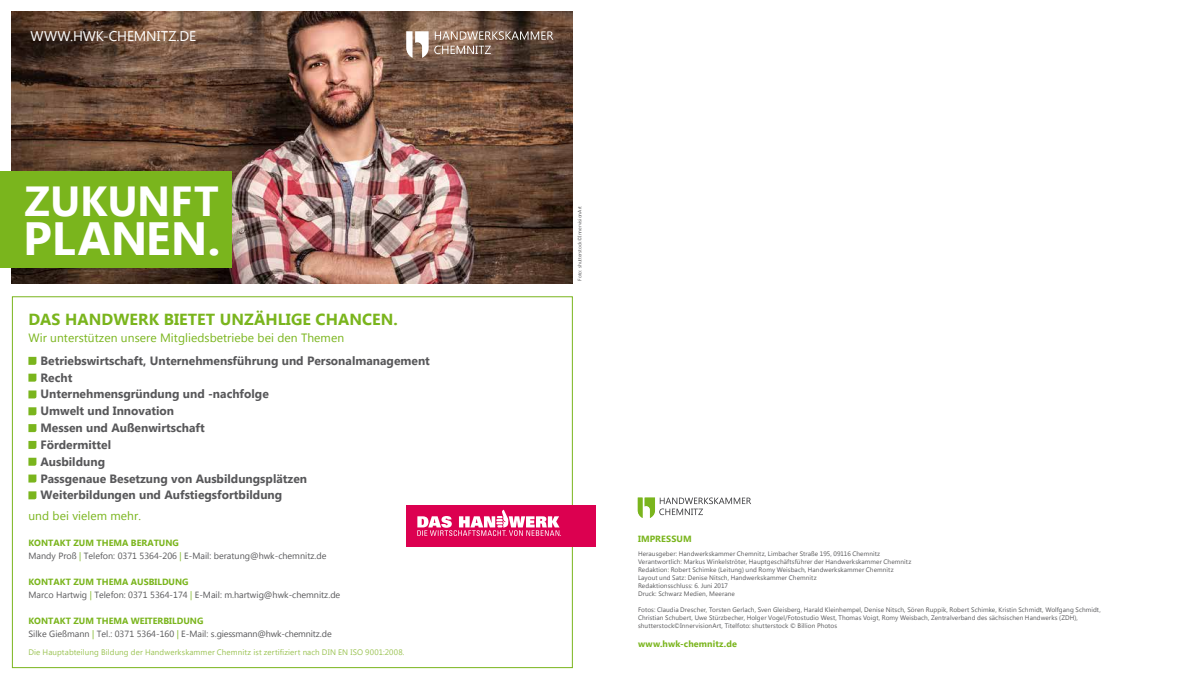
<style>
.page{position:relative;width:1191px;height:681px;background:#fff}
.page>*{position:absolute;margin:0;border:0;box-sizing:border-box;transform-origin:0 0}
.t1{font:700 46.5px "Lao UI";letter-spacing:.005em;color:#fff}
.t2{font:700 42px "Lao UI";letter-spacing:.005em;color:#fff}
.t3{font:700 16px "Lao UI";letter-spacing:.005em;color:#7ab51d}
.t4{font:14px "Lao UI";letter-spacing:-.005em;color:#fff}
.t5{font:700 12px/16.8px "Lao UI";color:#58585a}
.t6{font:12px "Lao UI";letter-spacing:.005em;color:#7ab51d}
.t7{font:9px/13px "Lao UI";color:#58585a}
.t8{font:700 9px "Lao UI";letter-spacing:.015em;color:#7ab51d}
.t9{font:8px "Lao UI";letter-spacing:.015em;color:#9bc353}
.t10{font:6.5px/8px "Lao UI";letter-spacing:.01em;color:#58585a}
.t11{font:5px "Lao UI";color:#58585a}
.s1{font-weight:700;color:#7ab51d}
.s2{color:#7ab51d}
</style>
<div class="page">
<svg style="left:637px;top:497px;width:114px;height:21px"></svg>
<img style="left:12px;top:11px;width:561px;height:272px">
<svg style="left:434px;top:46px;width:57px;height:8px"></svg>
<svg style="left:435px;top:31px;width:118px;height:9px"></svg>
<svg style="left:406px;top:31px;width:22px;height:27px"></svg>
<svg style="left:28px;top:356px;width:8px;height:8px"></svg>
<svg style="left:28px;top:373px;width:8px;height:8px"></svg>
<svg style="left:28px;top:390px;width:8px;height:8px"></svg>
<svg style="left:28px;top:407px;width:8px;height:8px"></svg>
<svg style="left:28px;top:424px;width:8px;height:8px"></svg>
<svg style="left:28px;top:440px;width:8px;height:8px"></svg>
<svg style="left:28px;top:457px;width:8px;height:8px"></svg>
<svg style="left:28px;top:474px;width:8px;height:8px"></svg>
<svg style="left:28px;top:491px;width:8px;height:8px"></svg>
<div style="left:406px;top:505px;width:189px;height:41px;background:#dc0050"></div>
<svg style="left:417px;top:509px;width:143px;height:26px"></svg>
<div style="left:0;top:171px;width:231px;height:96px;background:#7ab51d"></div>
<h3 class="t4" style="left:31px;top:27px;width:167px">WWW.HWK-CHEMNITZ.DE</h3>
<h2 class="t2" style="left:25px;top:172px;width:196px">ZUKUNFT</h2>
<h1 class="t1" style="left:23px;top:207px;width:199px">PLANEN.</h1>
<h3 class="t3" style="left:28px;top:308px;width:371px">DAS HANDWERK BIETET UNZÄHLIGE CHANCEN.</h3>
<h3 class="t6" style="left:28px;top:330px;width:317px">Wir unterstützen unsere Mitgliedsbetriebe bei den Themen</h3>
<p class="t5" style="left:40px;top:351px;width:391px">Betriebswirtschaft, Unternehmensführung und Personalmanagement<br>Recht<br>Unternehmensgründung und -nachfolge<br>Umwelt und Innovation<br>Messen und Außenwirtschaft<br>Fördermittel<br>Ausbildung<br>Passgenaue Besetzung von Ausbildungsplätzen<br>Weiterbildungen und Aufstiegsfortbildung</p>
<h3 class="t6" style="left:28px;top:508px;width:114px">und bei vielem mehr.</h3>
<h3 class="t7" style="left:28px;top:535px;width:299px"><span class="s1">KONTAKT ZUM THEMA BERATUNG<br></span>Mandy Proß <span class="s2">|</span> Telefon: 0371 5364-206 <span class="s2">|</span> E-Mail: beratung@hwk-chemnitz.de</h3>
<h3 class="t7" style="left:28px;top:574px;width:313px"><span class="s1">KONTAKT ZUM THEMA AUSBILDUNG<br></span>Marco Hartwig <span class="s2">|</span> Telefon: 0371 5364-174 <span class="s2">|</span> E-Mail: m.hartwig@hwk-chemnitz.de</h3>
<h3 class="t7" style="left:28px;top:613px;width:305px"><span class="s1">KONTAKT ZUM THEMA WEITERBILDUNG<br></span>Silke Gießmann <span class="s2">|</span> Tel.: 0371 5364-160 <span class="s2">|</span> E-Mail: s.giessmann@hwk-chemnitz.de</h3>
<p class="t9" style="left:28px;top:646px;width:377px">Die Hauptabteilung Bildung der Handwerkskammer Chemnitz ist zertifiziert nach DIN EN ISO 9001:2008.</p>
<p class="t11" style="left:576px;top:281px;width:76px;rotate:-90deg">Foto: shutterstock©InnervisionArt</p>
<h3 class="t8" style="left:638px;top:532px;width:55px">IMPRESSUM</h3>
<p class="t10" style="left:638px;top:549px;width:275px">Herausgeber: Handwerkskammer Chemnitz, Limbacher Straße 195, 09116 Chemnitz Verantwortlich: Markus Winkelströter, Hauptgeschäftsführer der Handwerkskammer Chemnitz Redaktion: Robert Schimke (Leitung) und Romy Weisbach, Handwerkskammer Chemnitz Layout und Satz: Denise Nitsch, Handwerkskammer Chemnitz<br>Redaktionsschluss: 6. Juni 2017<br>Druck: Schwarz Medien, Meerane</p>
<p class="t10" style="left:638px;top:605px;width:464px">Fotos: Claudia Drescher, Torsten Gerlach, Sven Gleisberg, Harald Kleinhempel, Denise Nitsch, Sören Ruppik, Robert Schimke, Kristin Schmidt, Wolfgang Schmidt,<br>Christian Schubert, Uwe Stürzbecher, Holger Vogel/Fotostudio West, Thomas Voigt, Romy Weisbach, Zentralverband des sächsischen Handwerks (ZDH), shutterstock©InnervisionArt, Titelfoto: shutterstock © Billion Photos</p>
<h3 class="t8" style="left:638px;top:637px;width:100px">www.hwk-chemnitz.de</h3>
</div>
